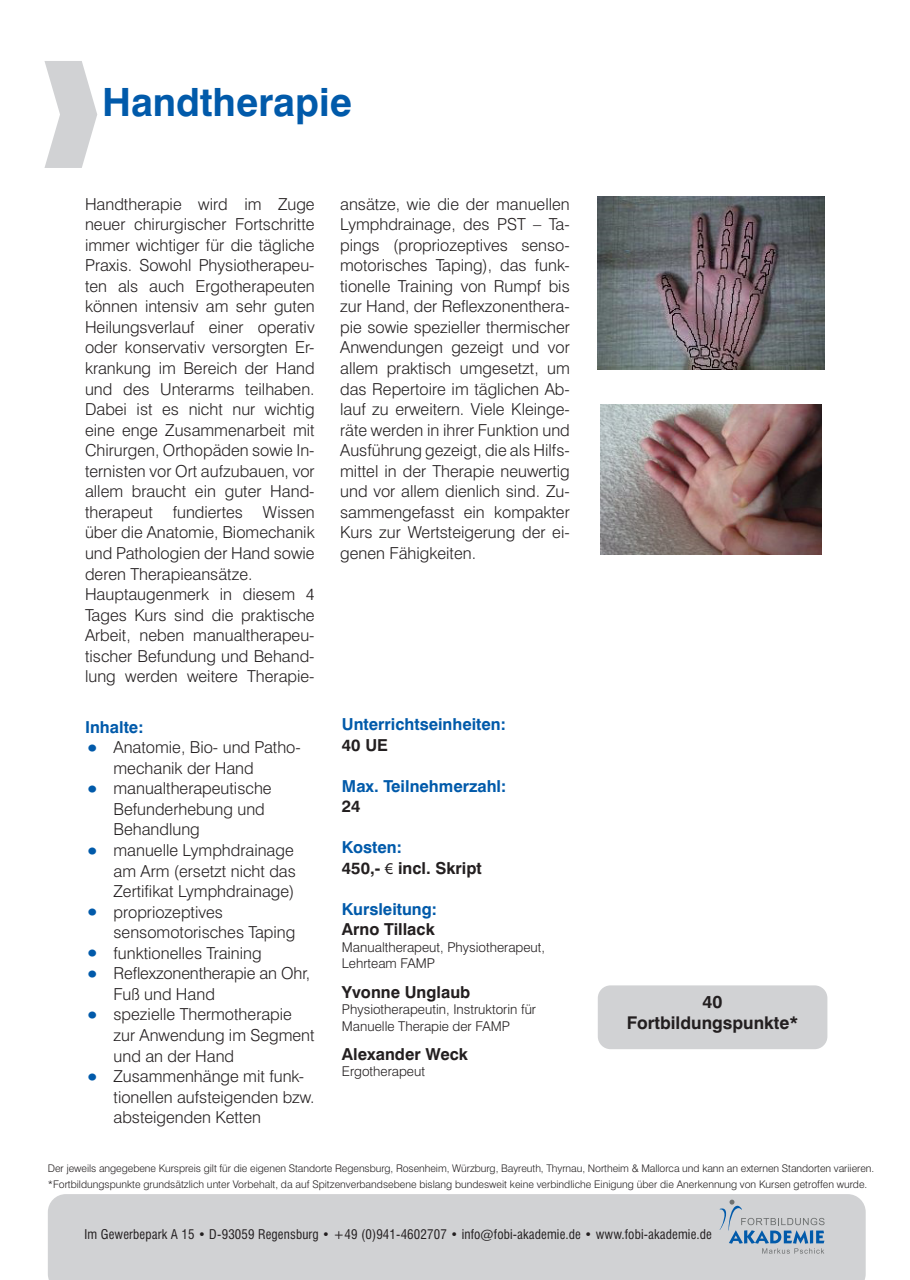
<style>
.page{position:relative;width:910px;height:1280px;background:#fff}
.page>*{position:absolute;margin:0;border:0;box-sizing:border-box;transform-origin:0 0}
.t1{font:700 39px "Swiss 721 BT";color:#015aaa}
.t2{font:700 17.55px "Swiss 721 BT";color:#231f20}
.t3{font:300 16.5px/20.5px "Swiss 721 BT";color:#231f20}
.t4{font:700 16.5px/20.5px "Swiss 721 BT";color:#015aaa}
.t5{font:700 16.5px/20.5px "Swiss 721 BT";color:#231f20}
.t6{font:300 13.5px/16.5px "Swiss 721 BT";color:#231f20}
.t7{font:condensed 13.05px "Swiss 721 BT";letter-spacing:.01em;color:#231f20}
.t8{font:300 10.5px/16.5px "Swiss 721 BT";color:#231f20}
.s1{font-family:"Mix";font-weight:400;font-size:34.5px;color:#015aaa}
.s2{color:#015aaa}
.s3{font-family:"Myriad Pro";font-weight:400}
.s4{color:#231f20}
</style>
<div class="page">
<div style="left:48px;top:1194px;width:818px;height:86px;background:#d1d2d4"></div>
<svg style="left:720px;top:1199px;width:105px;height:55px;background:#b2bec9"></svg>
<img style="left:601px;top:405px;width:220px;height:149px">
<img style="left:597px;top:196px;width:228px;height:174px">
<div style="left:598px;top:985px;width:229px;height:64px;background:#d1d2d4;border-radius:13px"></div>
<p class="t1" style="left:102px;top:79px;width:251px">Handtherapie</p>
<p class="t3" style="left:85px;top:193px;width:231px;text-align:justify">Handtherapie wird im Zuge neuer chirurgischer Fortschritte immer wichtiger für die tägliche Praxis. Sowohl Physiotherapeu&shy;ten als auch Ergotherapeuten können intensiv am sehr guten Heilungsverlauf einer operativ oder konservativ versorgten Er&shy;krankung im Bereich der Hand und des Unterarms teilhaben.<br>Dabei ist es nicht nur wichtig eine enge Zusammenarbeit mit Chirurgen, Orthopäden sowie In&shy;ternisten vor Ort aufzubauen, vor allem braucht ein guter Hand&shy;therapeut fundiertes Wissen über die Anatomie, Biomechanik und Pathologien der Hand sowie deren Therapieansätze.</p>
<p class="t3" style="left:85px;top:584px;width:231px;text-align:justify">Hauptaugenmerk in diesem 4<br>Tages Kurs sind die praktische Arbeit, neben manualtherapeu&shy;tischer Befundung und Behand&shy;lung werden weitere Therapie-</p>
<p class="t4" style="left:85px;top:716px;width:60px">Inhalte:</p>
<p class="t3" style="left:114px;top:737px;width:189px;text-indent:-28px"><span class="s1">•</span> Anatomie, Bio- und Patho&shy;mechanik der Hand</p>
<p class="t3" style="left:85px;top:778px;width:188px"><span class="s1">•</span> manualtherapeutische</p>
<p class="t3" style="left:114px;top:799px;width:153px">Befunderhebung und</p>
<p class="t3" style="left:114px;top:819px;width:88px">Behandlung</p>
<p class="t3" style="left:114px;top:840px;width:184px;text-indent:-28px"><span class="s1">•</span> manuelle Lymphdrainage am Arm (ersetzt nicht das<br>Zertifikat Lymphdrainage)</p>
<p class="t3" style="left:85px;top:901px;width:139px"><span class="s1">•</span> propriozeptives</p>
<p class="t3" style="left:114px;top:922px;width:183px">sensomotorisches Taping</p>
<p class="t3" style="left:85px;top:942px;width:178px"><span class="s1">•</span> funktionelles Training</p>
<p class="t3" style="left:114px;top:963px;width:198px;text-indent:-28px"><span class="s1">•</span> Reflexzonentherapie an Ohr,<br>Fuß und Hand</p>
<p class="t3" style="left:114px;top:1004px;width:203px;text-indent:-28px"><span class="s1">•</span> spezielle Thermotherapie zur Anwendung im Segment</p>
<p class="t3" style="left:114px;top:1045px;width:122px">und an der Hand</p>
<p class="t3" style="left:114px;top:1066px;width:203px;text-indent:-28px"><span class="s1">•</span> Zusammenhänge mit funk&shy;tionellen aufsteigenden bzw.</p>
<p class="t3" style="left:114px;top:1107px;width:149px">absteigenden Ketten</p>
<p class="t3" style="left:340px;top:193px;width:231px;text-align:justify">ansätze, wie die der manuellen Lymphdrainage, des PST – Ta&shy;pings (propriozeptives senso&shy;motorisches Taping), das funk&shy;tionelle Training von Rumpf bis zur Hand, der Reflexzonenthera&shy;pie sowie spezieller thermischer Anwendungen gezeigt und vor allem praktisch umgesetzt, um das Repertoire im täglichen Ab&shy;lauf zu erweitern. Viele Kleinge&shy;räte werden in ihrer Funktion und Ausführung gezeigt, die als Hilfs&shy;mittel in der Therapie neuwertig und vor allem dienlich sind. Zu&shy;sammengefasst ein kompakter Kurs zur Wertsteigerung der ei&shy;genen Fähigkeiten.</p>
<p class="t4" style="left:342px;top:714px;width:165px">Unterrichtseinheiten:</p>
<p class="t5" style="left:342px;top:734px;width:48px">40 UE</p>
<p class="t4" style="left:342px;top:775px;width:166px">Max. Teilnehmerzahl:</p>
<p class="t5" style="left:342px;top:796px;width:20px">24</p>
<p class="t5" style="left:342px;top:837px;width:141px"><span class="s2">Kosten:<br></span>450,- <span class="s3">€</span> incl. Skript</p>
<p class="t4" style="left:342px;top:899px;width:96px">Kursleitung:<br><span class="s4">Arno Tillack</span></p>
<p class="t6" style="left:342px;top:939px;width:205px">Manualtherapeut, Physiotherapeut,<br>Lehrteam FAMP</p>
<p class="t5" style="left:342px;top:981px;width:130px">Yvonne Unglaub</p>
<p class="t6" style="left:342px;top:1001px;width:196px">Physiotherapeutin, Instruktorin für<br>Manuelle Therapie der FAMP</p>
<p class="t5" style="left:342px;top:1043px;width:128px">Alexander Weck</p>
<p class="t6" style="left:342px;top:1063px;width:85px">Ergotherapeut</p>
<p class="t2" style="left:703px;top:991px;width:21px">40</p>
<p class="t2" style="left:627px;top:1012px;width:173px">Fortbildungspunkte*</p>
<p class="t8" style="left:48px;top:1160px;width:828px">Der jeweils angegebene Kurspreis gilt für die eigenen Standorte Regensburg, Rosenheim, Würzburg, Bayreuth, Thyrnau, Northeim &amp; Mallorca und kann an externen Standorten variieren. *Fortbildungspunkte grundsätzlich unter Vorbehalt, da auf Spitzenverbandsebene bislang bundesweit keine verbindliche Einigung über die Anerkennung von Kursen getroffen wurde.</p>
<p class="t7" style="left:85px;top:1226px;width:629px">Im Gewerbepark A 15 • D-93059 Regensburg • +49 (0)941-4602707 • info@fobi-akademie.de • www.fobi-akademie.de</p>
</div>
